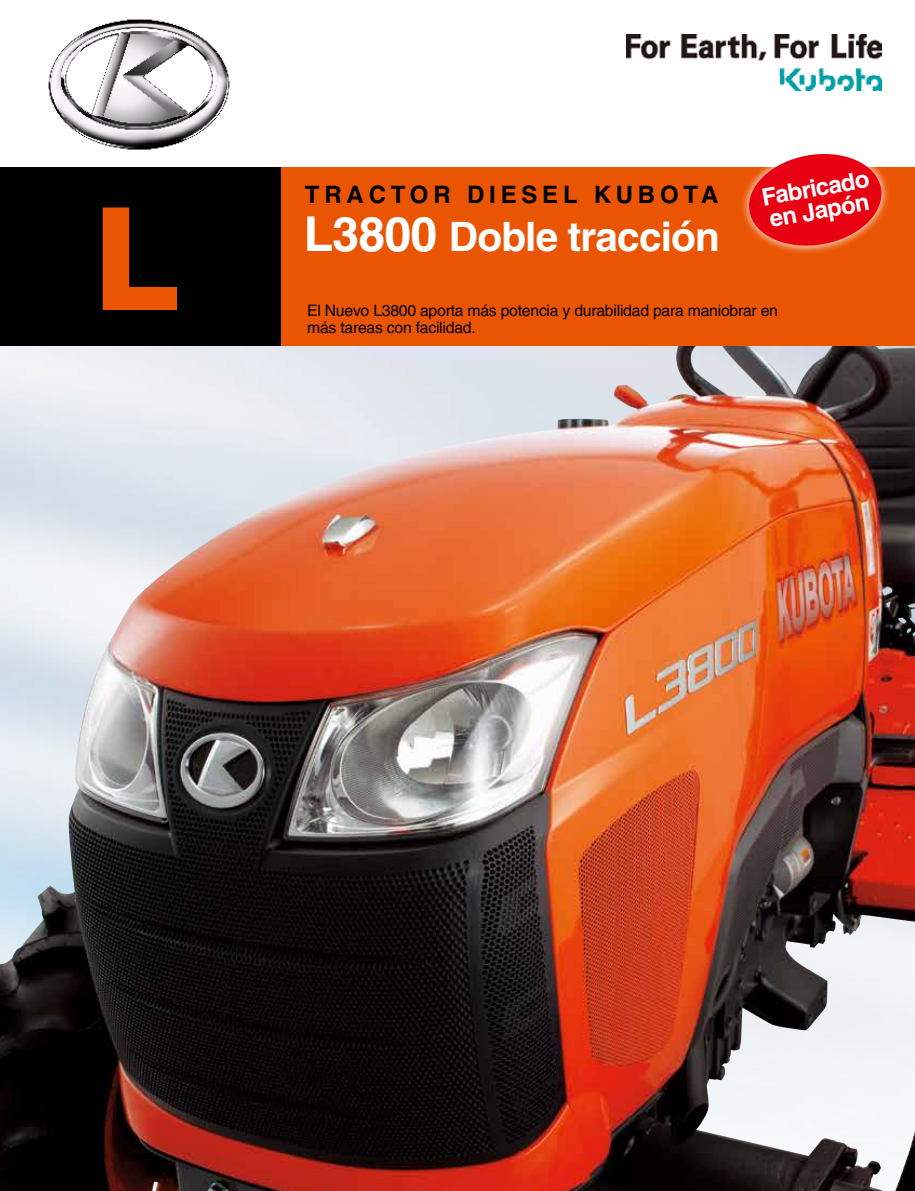
<style>
.page{position:relative;width:915px;height:1191px;background:#fff}
.page>*{position:absolute;margin:0;border:0;box-sizing:border-box;transform-origin:0 0}
.t1{font:700 135px "Futura";color:#ea5504}
.t2{font:700 40.5px "Helvetica";letter-spacing:-.02em;color:#fff}
.t3{font:700 24px "Helvetica";letter-spacing:.2em;color:#000}
.t4{font:700 24px/22.5px "Helvetica";color:#fff}
.t5{font:15.75px/17.2px "Helvetica";letter-spacing:-.015em;color:#000}
.s1{font-size:48px}
</style>
<div class="page">
<img style="left:0;top:345px;width:914px;height:846px">
<div style="left:0;top:167px;width:914px;height:178px;background:#ea5504"></div>
<div style="left:0;top:167px;width:281px;height:178px;background:#000"></div>
<img style="left:626px;top:34px;width:254px;height:56px">
<img style="left:48px;top:19px;width:182px;height:131px">
<div style="left:739px;top:145px;width:151px;height:110px;background:#fff;opacity:.75"></div>
<svg style="left:745px;top:149px;width:139px;height:101px"></svg>
<div style="left:103px;top:287px;width:73px;height:22px;background:#ea5504"></div>
<h1 class="t1" style="left:94px;top:165px;width:68px">L</h1>
<h3 class="t3" style="left:305px;top:180px;width:415px">TRACTOR DIESEL KUBOTA</h3>
<h2 class="t2" style="left:304px;top:212px;width:417px"><span class="s1">L3800</span> Doble tracción</h2>
<h3 class="t4" style="left:759px;top:186px;width:110px;rotate:-10deg">Fabricado en Japón</h3>
<p class="t5" style="left:307px;top:301px;width:472px">El Nuevo L3800 aporta más potencia y durabilidad para maniobrar en más tareas con facilidad.</p>
</div>
